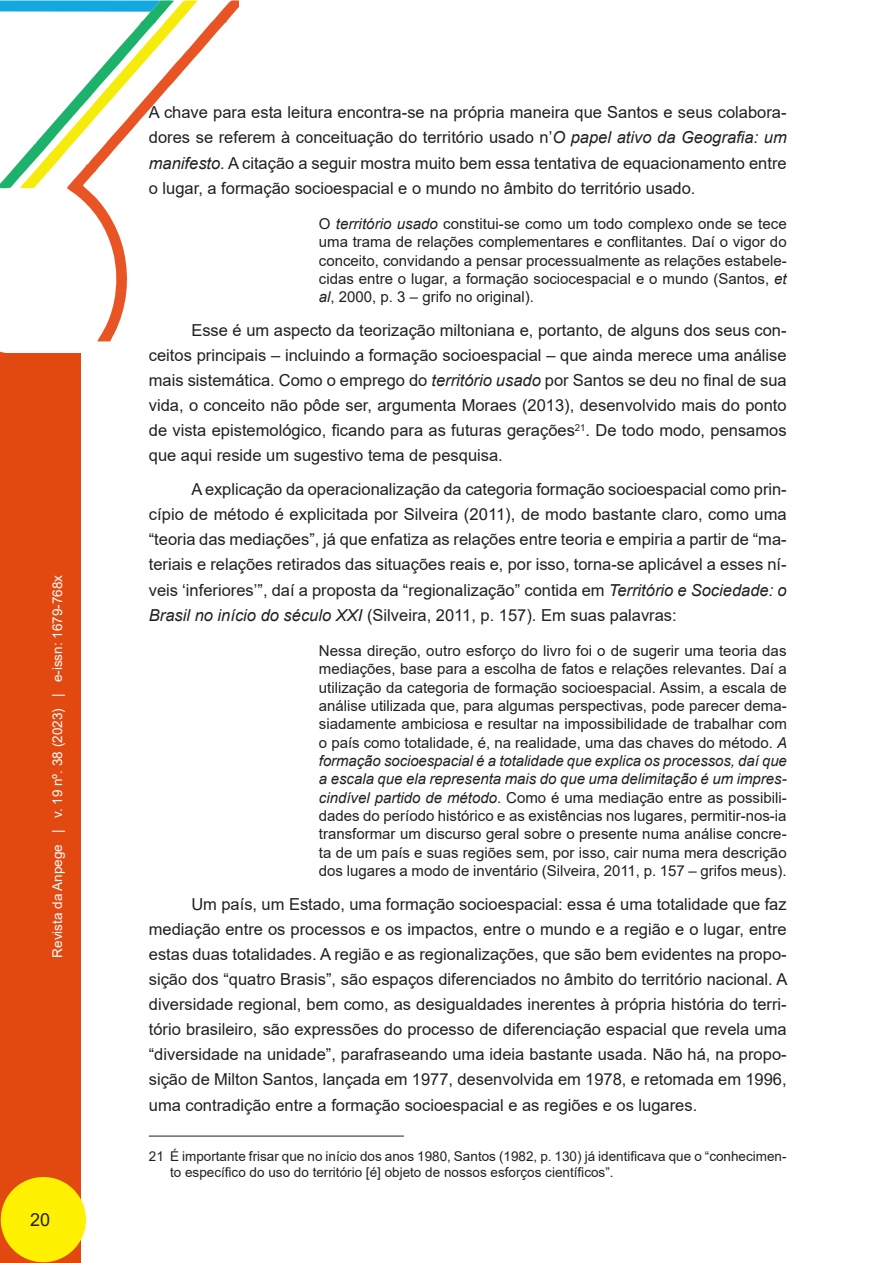
<style>
.page{position:relative;width:893px;height:1263px;background:#fff}
.page>*{position:absolute;margin:0;border:0;box-sizing:border-box;transform-origin:0 0}
.t1{font:18px "Arial";color:#231f20}
._04_CORPO_DO_TEXTO{font:16.5px/25px "Arial";color:#231f20;text-align:justify}
._05_TEXTO_DESTAQUE{font:15px/18.3px "Arial";color:#231f20;text-align:justify}
._06_NOTA_DE_RODAPE{font:13.5px/16.2px "Arial";color:#231f20}
.t2{font:13.5px "Arial";color:#fff}
.s1{font-style:italic}
</style>
<div class="page">
<svg style="left:0;top:351px;width:19px;height:3px"></svg>
<svg style="left:69px;top:0;width:170px;height:341px"></svg>
<svg style="left:0;top:0;width:198px;height:190px"></svg>
<div style="left:0;top:354px;width:80px;height:909px;background:#e24911"></div>
<div style="left:1px;top:1177px;width:85px;height:85px;background:#fff101;border-radius:50%"></div>
<hr style="left:149px;top:1136px;width:255px;height:1px;background:#231f20">
<p class="t2" style="left:48px;top:957px;width:384px;rotate:-90deg">Revista da Anpege | v. 19 nº. 38 (2023) | e-issn: 1679-768x</p>
<p class="t1" style="left:30px;top:1207px;width:22px">20</p>
<p class="_04_CORPO_DO_TEXTO" style="left:149px;top:100px;width:639px">A chave para esta leitura encontra-se na própria maneira que Santos e seus colabora&shy;dores se referem à conceituação do território usado n’<span class="s1">O papel ativo da Geografia: um manifesto.</span> A citação a seguir mostra muito bem essa tentativa de equacionamento entre o lugar, a formação socioespacial e o mundo no âmbito do território usado.</p>
<p class="_05_TEXTO_DESTAQUE" style="left:319px;top:214px;width:469px">O <span class="s1">território usado</span> constitui-se como um todo complexo onde se tece uma trama de relações complementares e conflitantes. Daí o vigor do conceito, convidando a pensar processualmente as relações estabele&shy;cidas entre o lugar, a formação sociocespacial e o mundo (Santos, <span class="s1">et al</span>, 2000, p. 3 – grifo no original).</p>
<p class="_04_CORPO_DO_TEXTO" style="left:149px;top:318px;width:639px;text-indent:43px">Esse é um aspecto da teorização miltoniana e, portanto, de alguns dos seus con&shy;ceitos principais – incluindo a formação socioespacial – que ainda merece uma análise mais sistemática. Como o emprego do <span class="s1">território usado</span> por Santos se deu no final de sua vida, o conceito não pôde ser, argumenta Moraes (2013), desenvolvido mais do ponto de vista epistemológico, ficando para as futuras gerações<sup>21</sup>. De todo modo, pensamos que aqui reside um sugestivo tema de pesquisa.</p>
<p class="_04_CORPO_DO_TEXTO" style="left:149px;top:477px;width:639px;text-indent:43px">A explicação da operacionalização da categoria formação socioespacial como prin&shy;cípio de método é explicitada por Silveira (2011), de modo bastante claro, como uma “teoria das mediações”, já que enfatiza as relações entre teoria e empiria a partir de “ma&shy;teriais e relações retirados das situações reais e, por isso, torna-se aplicável a esses ní&shy;veis ‘inferiores’”, daí a proposta da “regionalização” contida em <span class="s1">Território e Sociedade: o Brasil no início do século XXI</span> (Silveira, 2011, p. 157). Em suas palavras:</p>
<p class="_05_TEXTO_DESTAQUE" style="left:319px;top:641px;width:470px">Nessa direção, outro esforço do livro foi o de sugerir uma teoria das mediações, base para a escolha de fatos e relações relevantes. Daí a utilização da categoria de formação socioespacial. Assim, a escala de análise utilizada que, para algumas perspectivas, pode parecer dema&shy;siadamente ambiciosa e resultar na impossibilidade de trabalhar com o país como totalidade, é, na realidade, uma das chaves do método. <span class="s1">A formação socioespacial é a totalidade que explica os processos, daí que a escala que ela representa mais do que uma delimitação é um impres&shy;cindível partido de método</span>. Como é uma mediação entre as possibili&shy;dades do período histórico e as existências nos lugares, permitir-nos-ia transformar um discurso geral sobre o presente numa análise concre&shy;ta de um país e suas regiões sem, por isso, cair numa mera descrição dos lugares a modo de inventário (Silveira, 2011, p. 157 – grifos meus).</p>
<p class="_04_CORPO_DO_TEXTO" style="left:149px;top:891px;width:640px;text-indent:43px">Um país, um Estado, uma formação socioespacial: essa é uma totalidade que faz mediação entre os processos e os impactos, entre o mundo e a região e o lugar, entre estas duas totalidades. A região e as regionalizações, que são bem evidentes na propo&shy;sição dos “quatro Brasis”, são espaços diferenciados no âmbito do território nacional. A diversidade regional, bem como, as desigualdades inerentes à própria história do terri&shy;tório brasileiro, são expressões do processo de diferenciação espacial que revela uma “diversidade na unidade”, parafraseando uma ideia bastante usada. Não há, na propo&shy;sição de Milton Santos, lançada em 1977, desenvolvida em 1978, e retomada em 1996, uma contradição entre a formação socioespacial e as regiões e os lugares.</p>
<p class="_06_NOTA_DE_RODAPE" style="left:170px;top:1148px;width:618px;text-indent:-21px">21 É importante frisar que no início dos anos 1980, Santos (1982, p. 130) já identificava que o “conhecimen&shy;to específico do uso do território [é] objeto de nossos esforços científicos”.</p>
</div>
